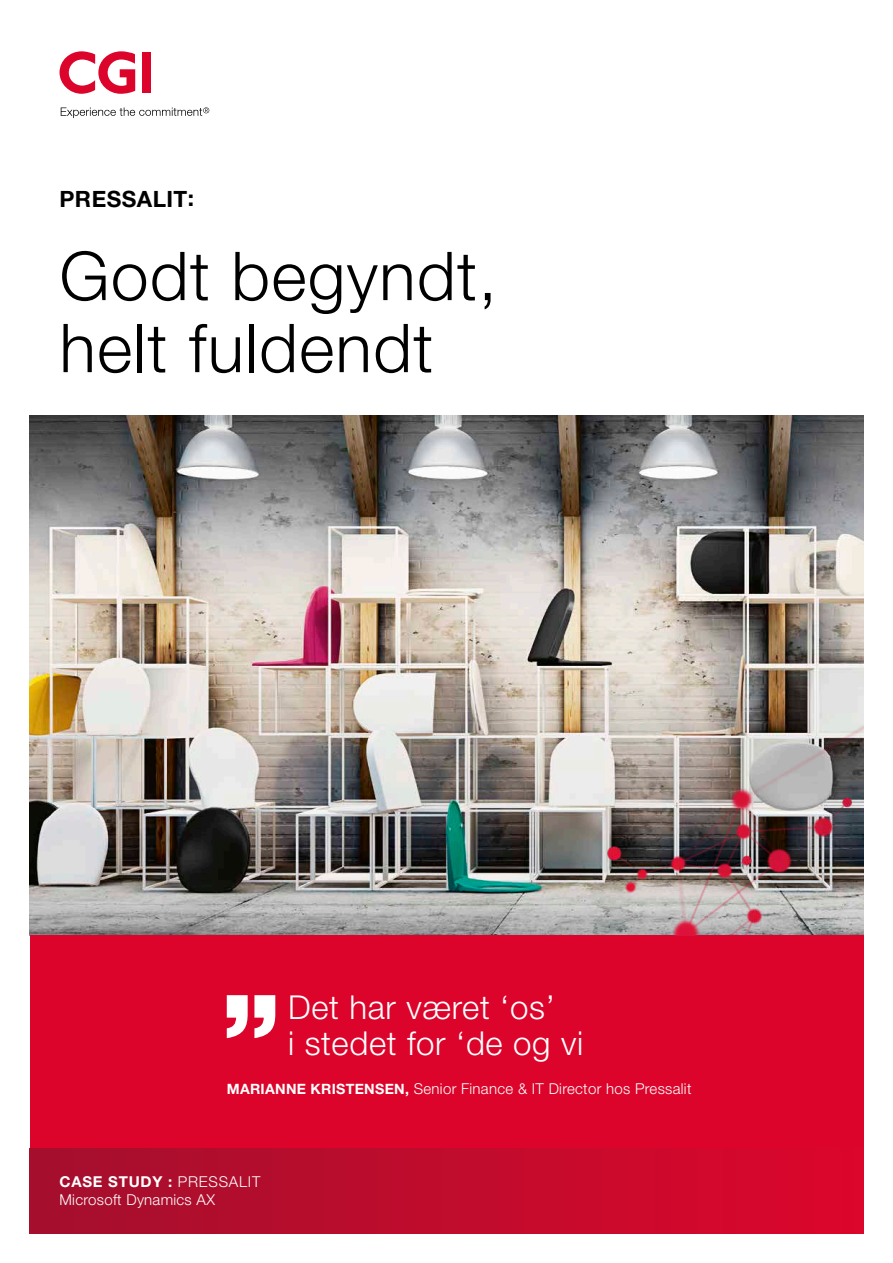
<style>
.page{position:relative;width:893px;height:1263px;background:#fff}
.page>*{position:absolute;margin:0;border:0;box-sizing:border-box;transform-origin:0 0}
.t1{font:300 67.5px/72px "Helvetica Neue LT Std";letter-spacing:.02em;color:#000}
.t2{font:300 33px/36px "Helvetica Neue LT Std";letter-spacing:.02em;color:#fff}
.t3{font:700 22.5px "Helvetica Neue LT Std";color:#000}
.t4{font:300 15px "Helvetica Neue LT Std";letter-spacing:.02em;color:#fff}
.t5{font:700 15px "Helvetica Neue LT Std";letter-spacing:.05em;color:#fff}
.t6{font:700 14.25px "Helvetica Neue LT Std";letter-spacing:.02em;color:#fff}
.s1{font-weight:700;font-size:14.25px}
.s2{font-weight:300}
</style>
<div class="page">
<svg style="left:61px;top:107px;width:148px;height:11px"></svg>
<svg style="left:60px;top:51px;width:75px;height:43px"></svg>
<div style="left:142px;top:52px;width:9px;height:41px;background:#dc042a"></div>
<img style="left:30px;top:415px;width:833px;height:520px">
<div style="left:30px;top:935px;width:833px;height:213px;background:#dc042a"></div>
<img style="left:346px;top:713px;width:517px;height:222px">
<svg style="left:227px;top:995px;width:48px;height:43px"></svg>
<div style="left:30px;top:1148px;width:833px;height:85px;background:linear-gradient(to right,#a4102d,#dc072c)"></div>
<h3 class="t3" style="left:60px;top:185px;width:16px">PRESS</h3>
<h3 class="t3" style="left:137px;top:185px;width:59px">ALIT:</h3>
<h1 class="t1" style="left:60px;top:239px;width:439px">Godt begyndt, helt fuldendt</h1>
<h2 class="t2" style="left:288px;top:988px;width:297px">Det har været ‘os’<br>i stedet for ‘de og vi</h2>
<p class="t6" style="left:227px;top:1080px;width:104px">MARIANNE KRISTE</p>
<p class="t4" style="left:364px;top:1079px;width:329px"><span class="s1">NSEN,</span> Senior Finance &amp; IT Director hos Pressalit</p>
<p class="t5" style="left:60px;top:1172px;width:140px">CASE STUDY : <span class="s2">Press</span></p>
<p class="t4" style="left:229px;top:1172px;width:26px">alit</p>
<p class="t4" style="left:60px;top:1190px;width:157px">Microsoft Dynamics AX</p>
</div>
